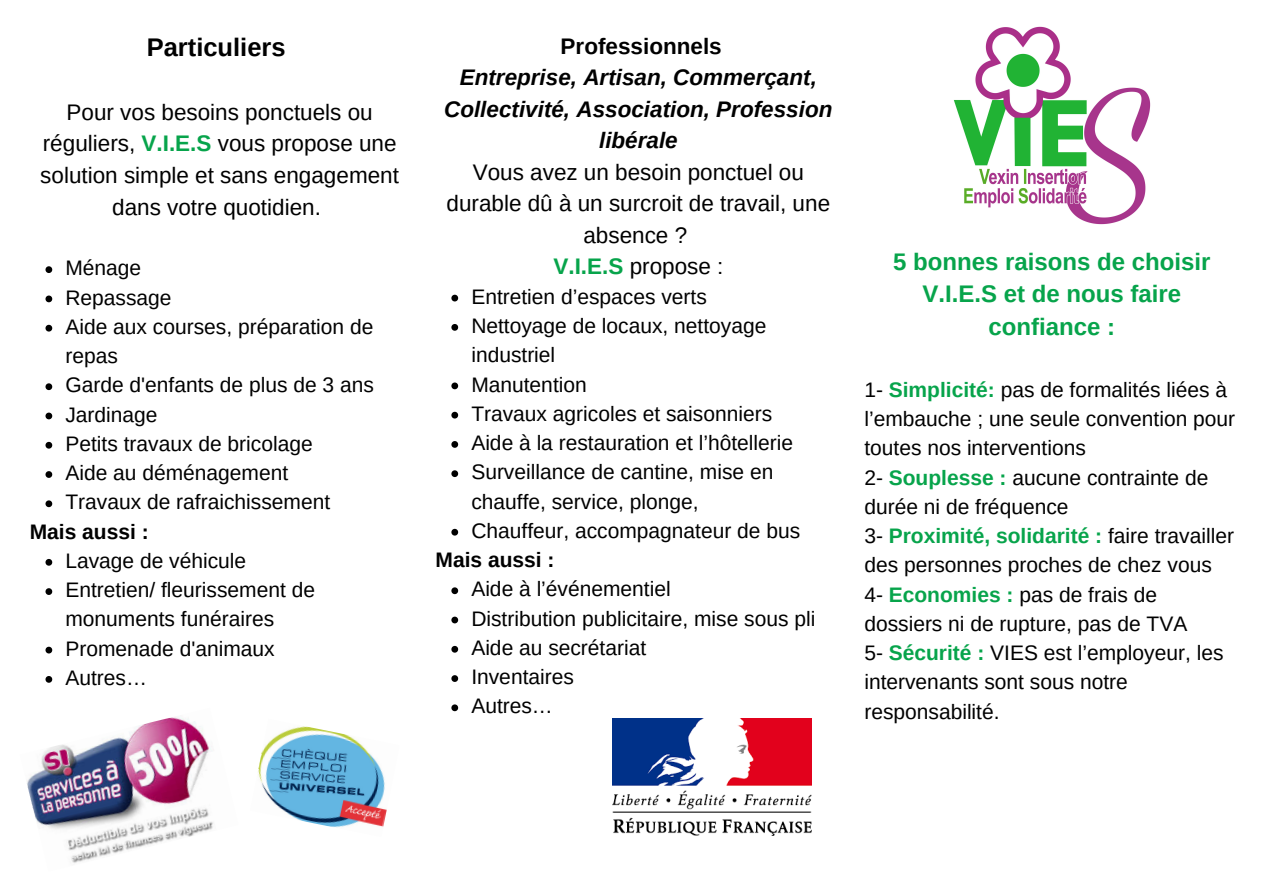
<style>
.page{position:relative;width:1263px;height:894px;background:#fff}
.page>*{position:absolute;margin:0;border:0;box-sizing:border-box;transform-origin:0 0}
.t1{font:700 25.5px "Arimo";color:#000}
.t2{font:700 24px/32.5px "Arimo";color:#07a44b;text-align:center}
.t3{font:22.5px/31.5px "Arimo";color:#000;text-align:center}
.t4{font:italic 700 22.5px/31.5px "Arimo";color:#000;text-align:center}
.t5{font:700 22.5px "Arimo";color:#000}
.t6{font:21px/29.2px "Arimo";color:#000}
.t7{font:700 21px "Arimo";color:#000}
.s1{font-weight:700;color:#07a44b}
</style>
<div class="page">
<img style="left:953px;top:26px;width:198px;height:199px">
<img style="left:258px;top:726px;width:129px;height:102px">
<img style="left:27px;top:717px;width:186px;height:146px">
<img style="left:612px;top:718px;width:199px;height:117px">
<svg style="left:451px;top:294px;width:7px;height:7px"></svg>
<svg style="left:451px;top:324px;width:7px;height:6px"></svg>
<svg style="left:451px;top:382px;width:7px;height:7px"></svg>
<svg style="left:451px;top:411px;width:7px;height:7px"></svg>
<svg style="left:451px;top:441px;width:7px;height:6px"></svg>
<svg style="left:451px;top:470px;width:7px;height:7px"></svg>
<svg style="left:451px;top:528px;width:7px;height:7px"></svg>
<svg style="left:451px;top:587px;width:7px;height:7px"></svg>
<svg style="left:451px;top:616px;width:7px;height:7px"></svg>
<svg style="left:451px;top:645px;width:7px;height:7px"></svg>
<svg style="left:451px;top:675px;width:7px;height:6px"></svg>
<svg style="left:451px;top:704px;width:7px;height:7px"></svg>
<svg style="left:46px;top:266px;width:6px;height:7px"></svg>
<svg style="left:46px;top:295px;width:6px;height:7px"></svg>
<svg style="left:46px;top:325px;width:6px;height:6px"></svg>
<svg style="left:46px;top:383px;width:6px;height:7px"></svg>
<svg style="left:46px;top:412px;width:6px;height:7px"></svg>
<svg style="left:46px;top:442px;width:6px;height:6px"></svg>
<svg style="left:46px;top:471px;width:6px;height:6px"></svg>
<svg style="left:46px;top:500px;width:6px;height:7px"></svg>
<svg style="left:46px;top:559px;width:6px;height:6px"></svg>
<svg style="left:46px;top:588px;width:6px;height:6px"></svg>
<svg style="left:46px;top:646px;width:6px;height:7px"></svg>
<svg style="left:46px;top:676px;width:6px;height:6px"></svg>
<p class="t1" style="left:147px;top:33px;width:140px">Particuliers</p>
<p class="t3" style="left:40px;top:96px;width:360px">Pour vos besoins ponctuels ou réguliers, <span class="s1">V.I.E.S</span> vous propose une solution simple et sans engagement dans votre quotidien.</p>
<p class="t6" style="left:65px;top:253px;width:77px">Ménage</p>
<p class="t6" style="left:65px;top:282px;width:108px">Repassage</p>
<p class="t6" style="left:65px;top:312px;width:309px">Aide aux courses, préparation de repas</p>
<p class="t6" style="left:65px;top:370px;width:310px">Garde d'enfants de plus de 3 ans</p>
<p class="t6" style="left:65px;top:399px;width:94px">Jardinage</p>
<p class="t6" style="left:65px;top:429px;width:249px">Petits travaux de bricolage</p>
<p class="t6" style="left:65px;top:458px;width:224px">Aide au déménagement</p>
<p class="t6" style="left:65px;top:487px;width:266px">Travaux de rafraichissement</p>
<p class="t7" style="left:30px;top:519px;width:120px">Mais aussi :</p>
<p class="t6" style="left:65px;top:546px;width:182px">Lavage de véhicule</p>
<p class="t6" style="left:65px;top:575px;width:251px">Entretien/ fleurissement de monuments funéraires</p>
<p class="t6" style="left:65px;top:633px;width:211px">Promenade d'animaux</p>
<p class="t6" style="left:65px;top:663px;width:83px">Autres…</p>
<p class="t5" style="left:561px;top:33px;width:163px">Professionnels</p>
<p class="t4" style="left:460px;top:62px;width:359px">Entreprise, Artisan, Commerçant,</p>
<p class="t4" style="left:444px;top:93px;width:390px">Collectivité, Association, Profession libérale</p>
<p class="t3" style="left:446px;top:156px;width:385px">Vous avez un besoin ponctuel ou durable dû à un surcroit de travail, une absence ?</p>
<p class="t3" style="left:553px;top:251px;width:171px"><span class="s1">V.I.E.S</span> propose :</p>
<p class="t6" style="left:471px;top:282px;width:237px">Entretien d’espaces verts</p>
<p class="t6" style="left:471px;top:311px;width:297px">Nettoyage de locaux, nettoyage industriel</p>
<p class="t6" style="left:471px;top:369px;width:117px">Manutention</p>
<p class="t6" style="left:471px;top:399px;width:302px">Travaux agricoles et saisonniers</p>
<p class="t6" style="left:471px;top:428px;width:323px">Aide à la restauration et l’hôtellerie</p>
<p class="t6" style="left:471px;top:457px;width:304px">Surveillance de cantine, mise en chauffe, service, plonge,</p>
<p class="t6" style="left:471px;top:515px;width:330px">Chauffeur, accompagnateur de bus</p>
<p class="t6" style="left:471px;top:574px;width:201px">Aide à l’événementiel</p>
<p class="t6" style="left:471px;top:603px;width:346px">Distribution publicitaire, mise sous pli</p>
<p class="t6" style="left:471px;top:632px;width:176px">Aide au secrétariat</p>
<p class="t6" style="left:471px;top:662px;width:104px">Inventaires</p>
<p class="t6" style="left:471px;top:691px;width:83px">Autres…</p>
<p class="t7" style="left:436px;top:548px;width:120px">Mais aussi :</p>
<p class="t2" style="left:893px;top:245px;width:319px">5 bonnes raisons de choisir<br>V.I.E.S et de nous faire confiance :</p>
<p class="t6" style="left:864px;top:374px;width:372px">1- <span class="s1">Simplicité:</span> pas de formalités liées à l’embauche ; une seule convention pour toutes nos interventions</p>
<p class="t6" style="left:864px;top:462px;width:346px">2- <span class="s1">Souplesse :</span> aucune contrainte de durée ni de fréquence</p>
<p class="t6" style="left:864px;top:521px;width:371px">3- <span class="s1">Proximité, solidarité :</span> faire travailler des personnes proches de chez vous</p>
<p class="t6" style="left:864px;top:579px;width:325px">4- <span class="s1">Economies :</span> pas de frais de dossiers ni de rupture, pas de TVA</p>
<p class="t6" style="left:864px;top:638px;width:361px">5- <span class="s1">Sécurité :</span> VIES est l’employeur, les intervenants sont sous notre responsabilité.</p>
</div>
